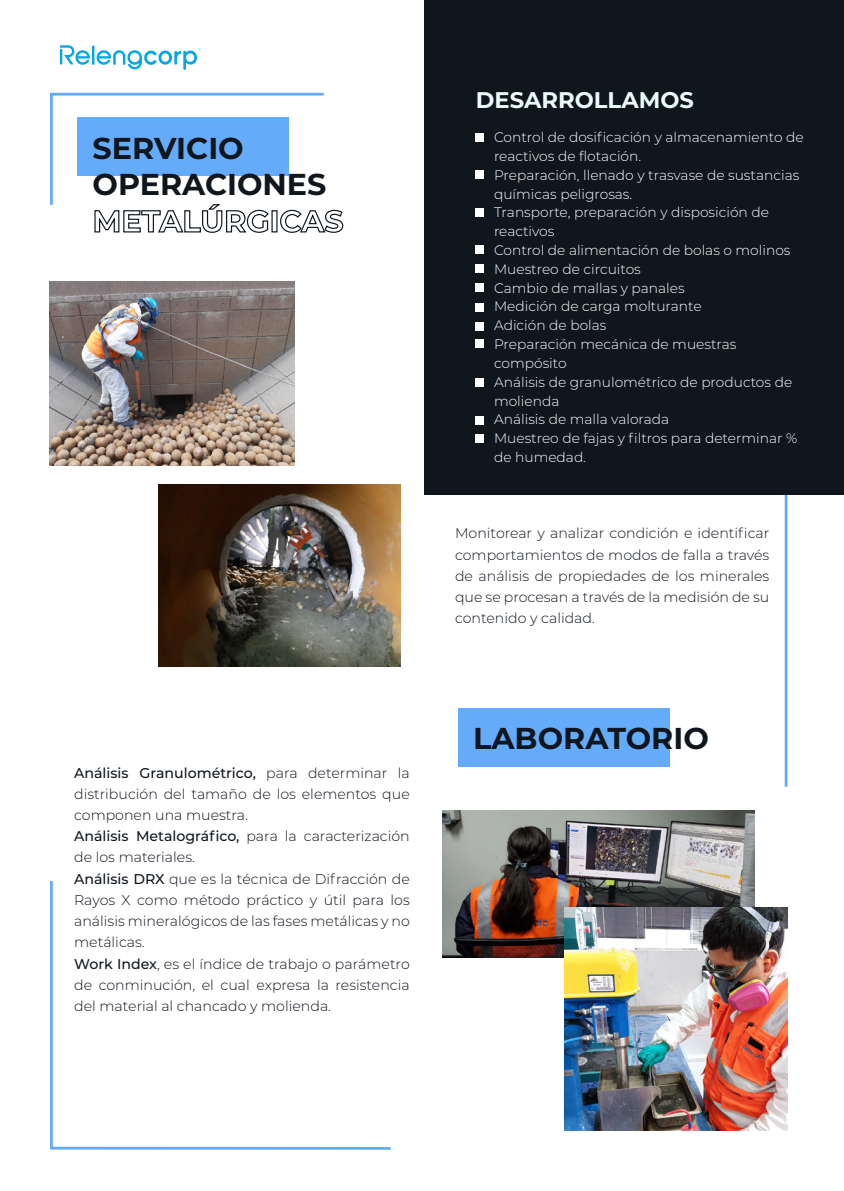
<style>
.page{position:relative;width:844px;height:1191px;background:#fff}
.page>*{position:absolute;margin:0;border:0;box-sizing:border-box;transform-origin:0 0}
.t1{font:700 30.1px/36.6px "Montserrat";color:#10161e}
.t2{font:700 22.57px "Montserrat";color:#ebfafc}
.t3{font:300 14.17px/21.2px "Montserrat";color:#10161e}
.t4{font:300 13.83px/18.7px "Montserrat";color:#fff}
.s1{font-weight:500}
</style>
<div class="page">
<svg style="left:50px;top:881px;width:341px;height:269px"></svg>
<hr style="left:784px;top:312px;width:3px;height:474px;background:#64abf9">
<div style="left:424px;top:0;width:419px;height:494px;background:#10161e"></div>
<div style="left:458px;top:708px;width:211px;height:58px;background:#64abf9"></div>
<svg style="left:50px;top:92px;width:294px;height:141px"></svg>
<div style="left:475px;top:245px;width:8px;height:8px;background:#fff"></div>
<div style="left:475px;top:264px;width:8px;height:8px;background:#fff"></div>
<div style="left:475px;top:284px;width:8px;height:8px;background:#fff"></div>
<div style="left:475px;top:303px;width:8px;height:8px;background:#fff"></div>
<div style="left:475px;top:322px;width:8px;height:8px;background:#fff"></div>
<div style="left:475px;top:340px;width:8px;height:8px;background:#fff"></div>
<div style="left:475px;top:378px;width:8px;height:8px;background:#fff"></div>
<div style="left:475px;top:417px;width:8px;height:8px;background:#fff"></div>
<div style="left:475px;top:434px;width:8px;height:8px;background:#fff"></div>
<div style="left:475px;top:171px;width:8px;height:8px;background:#fff"></div>
<div style="left:475px;top:208px;width:8px;height:8px;background:#fff"></div>
<div style="left:475px;top:133px;width:8px;height:8px;background:#fff"></div>
<img style="left:50px;top:282px;width:244px;height:183px">
<img style="left:158px;top:485px;width:243px;height:181px">
<img style="left:442px;top:810px;width:312px;height:148px">
<img style="left:564px;top:907px;width:223px;height:223px">
<svg style="left:60px;top:45px;width:141px;height:25px"></svg>
<h1 class="t1" style="left:92px;top:128px;width:235px">SERVICIO<br>OPERACIONES</h1>
<p class="t3" style="left:74px;top:761px;width:337px"><span class="s1">Análisis Granulométrico,</span> para determinar la distribución del tamaño de los elementos que componen una muestra.<br><span class="s1">Análisis Metalográfico,</span> para la caracterización de los materiales.<br><span class="s1">Análisis DRX</span> que es la técnica de Difracción de Rayos X como método práctico y útil para los análisis mineralógicos de las fases metálicas y no metálicas.<br><span class="s1">Work Index</span>, es el índice de trabajo o parámetro de conminución, el cual expresa la resistencia del material al chancado y molienda.</p>
<h2 class="t2" style="left:475px;top:84px;width:219px">DESARROLLAMOS</h2>
<p class="t4" style="left:494px;top:127px;width:311px">Control de dosificación y almacenamiento de reactivos de flotación.<br>Preparación, llenado y trasvase de sustancias químicas peligrosas.<br>Transporte, preparación y disposición de reactivos<br>Control de alimentación de bolas o molinos<br>Muestreo de circuitos<br>Cambio de mallas y panales<br>Medición de carga molturante<br>Adición de bolas<br>Preparación mecánica de muestras compósito<br>Análisis de granulométrico de productos de molienda<br>Análisis de malla valorada<br>Muestreo de fajas y filtros para determinar % de humedad.</p>
<p class="t3" style="left:455px;top:522px;width:316px;text-align:justify">Monitorear y analizar condición e identificar comportamientos de modos de falla a través de análisis de propiedades de los minerales que se procesan a través de la medisión de su contenido y calidad.</p>
<h1 class="t1" style="left:473px;top:718px;width:237px">LABORATORIO</h1>
</div>
